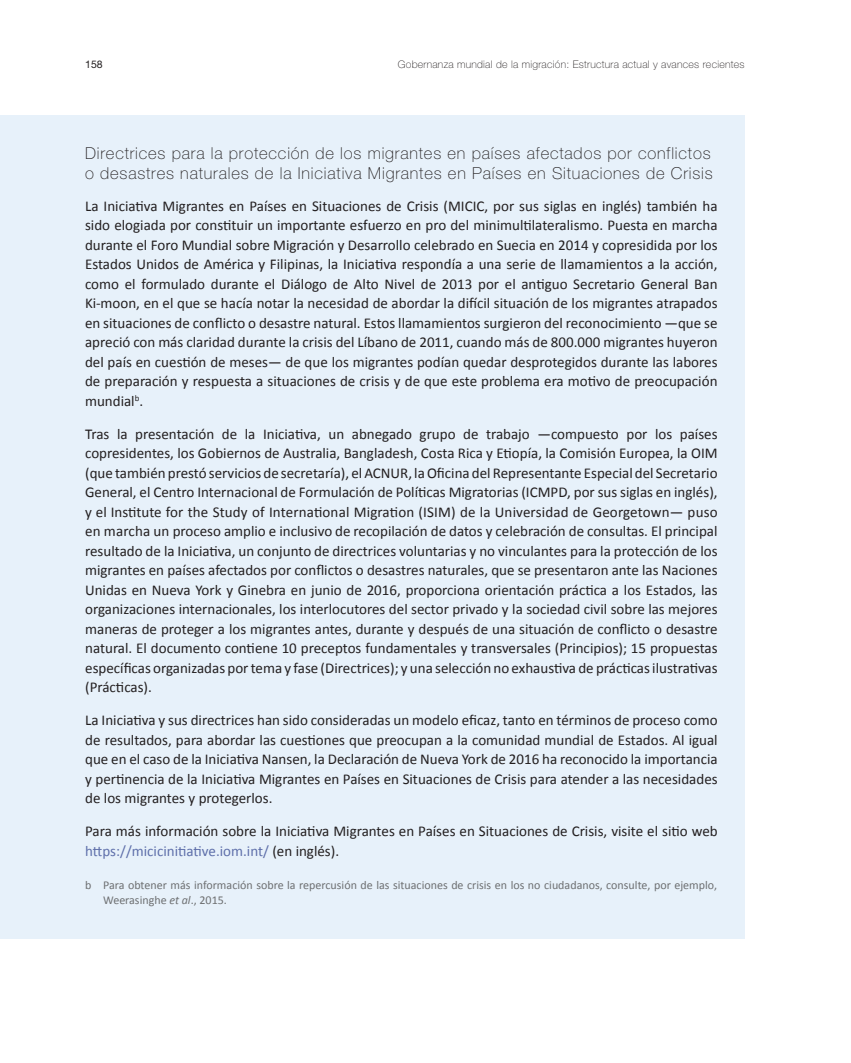
<style>
.page{position:relative;width:851px;height:1063px;background:#fff}
.page>*{position:absolute;margin:0;border:0;box-sizing:border-box;transform-origin:0 0}
.t1{font:100 16.5px/19.8px "Helvetica Neue";letter-spacing:.05em;color:#231f20}
.t2{font:15px/19.5px "Calibri";color:#231f20;text-align:justify}
.t3{font:12px/14.4px "Calibri";color:#6d6f71}
.t4{font:100 10.5px "Helvetica Neue";letter-spacing:.025em;color:#231f20}
.t5{font:10.5px "Helvetica Neue";color:#231f20}
.s1{color:#5e6faa}
.s2{font-style:italic}
</style>
<div class="page">
<div style="left:0;top:115px;width:744px;height:823px;background:#e7f1fa"></div>
<p class="t5" style="left:85px;top:58px;width:19px">158</p>
<p class="t4" style="left:397px;top:58px;width:348px">Gobernanza mundial de la migración: Estructura actual y avances recientes</p>
<p class="t1" style="left:85px;top:143px;width:629px">Directrices para la protección de los migrantes en países afectados por conflictos o desastres naturales de la Iniciativa Migrantes en Países en Situaciones de Crisis</p>
<p class="t2" style="left:85px;top:196px;width:634px">La Iniciativa Migrantes en Países en Situaciones de Crisis (MICIC, por sus siglas en inglés) también ha sido elogiada por constituir un importante esfuerzo en pro del minimultilateralismo. Puesta en marcha durante el Foro Mundial sobre Migración y Desarrollo celebrado en Suecia en 2014 y copresidida por los Estados Unidos de América y Filipinas, la Iniciativa respondía a una serie de llamamientos a la acción, como el formulado durante el Diálogo de Alto Nivel de 2013 por el antiguo Secretario General Ban Ki-moon, en el que se hacía notar la necesidad de abordar la difícil situación de los migrantes atrapados en situaciones de conflicto o desastre natural. Estos llamamientos surgieron del reconocimiento —que se apreció con más claridad durante la crisis del Líbano de 2011, cuando más de 800.000 migrantes huyeron del país en cuestión de meses— de que los migrantes podían quedar desprotegidos durante las labores de preparación y respuesta a situaciones de crisis y de que este problema era motivo de preocupación mundial<sup>b</sup>.</p>
<p class="t2" style="left:85px;top:424px;width:634px">Tras la presentación de la Iniciativa, un abnegado grupo de trabajo —compuesto por los países copresidentes, los Gobiernos de Australia, Bangladesh, Costa Rica y Etiopía, la Comisión Europea, la OIM (que también prestó servicios de secretaría), elACNUR, laOficina del Representante Especial del Secretario General, el Centro Internacional de Formulación de Políticas Migratorias (ICMPD, por sus siglas en inglés), y el Institute for the Study of International Migration (ISIM) de la Universidad de Georgetown— puso en marcha un proceso amplio e inclusivo de recopilación de datos y celebración de consultas. El principal resultado de la Iniciativa, un conjunto de directrices voluntarias y no vinculantes para la protección de los migrantes en países afectados por conflictos o desastres naturales, que se presentaron ante las Naciones Unidas en Nueva York y Ginebra en junio de 2016, proporciona orientación práctica a los Estados, las organizaciones internacionales, los interlocutores del sector privado y la sociedad civil sobre las mejores maneras de proteger a los migrantes antes, durante y después de una situación de conflicto o desastre natural. El documento contiene 10 preceptos fundamentales y transversales (Principios); 15 propuestas específicas organizadas portema y fase (Directrices); y una selección no exhaustiva de prácticasilustrativas (Prácticas).</p>
<p class="t2" style="left:85px;top:711px;width:634px">La Iniciativa y sus directrices han sido consideradas un modelo eficaz, tanto en términos de proceso como de resultados, para abordar las cuestiones que preocupan a la comunidad mundial de Estados. Al igual que en el caso de la Iniciativa Nansen, la Declaración de Nueva York de 2016 ha reconocido la importancia y pertinencia de la Iniciativa Migrantes en Países en Situaciones de Crisis para atender a las necesidades de los migrantes y protegerlos.</p>
<p class="t2" style="left:85px;top:822px;width:634px">Para más información sobre la Iniciativa Migrantes en Países en Situaciones de Crisis, visite el sitio web <span class="s1">https://micicinitiative.iom.int/</span> (en inglés).</p>
<p class="t3" style="left:103px;top:878px;width:615px;text-indent:-18px">b Para obtener más información sobre la repercusión de las situaciones de crisis en los no ciudadanos, consulte, por ejemplo,<br>Weerasinghe <span class="s2">et al</span>., 2015.</p>
</div>
